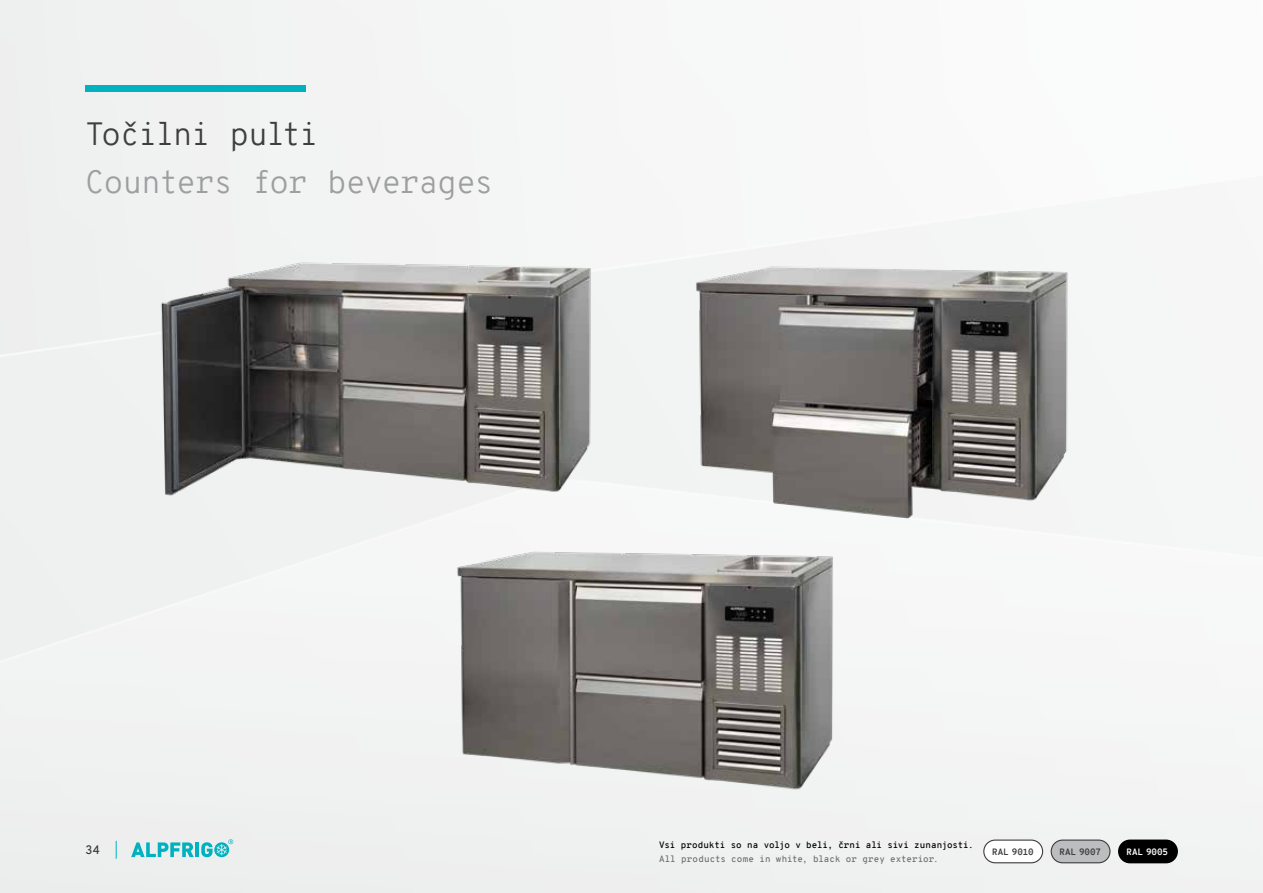
<style>
.page{position:relative;width:1263px;height:893px;background:#f4f4f4}
.page>*{position:absolute;margin:0;border:0;box-sizing:border-box;transform-origin:0 0}
.t1{font:300 31.5px "Overpass Mono";letter-spacing:-.02em;color:#9c9e9f}
.t2{font:300 31.5px "Overpass Mono";letter-spacing:-.06em;color:#3e3d40}
.t3{font:600 12px "Overpass Mono";color:#3e3d40}
.t4{font:600 9px "Overpass Mono";letter-spacing:-.015em;color:#000}
.t5{font:600 9px "Overpass Mono";color:#707172}
.t6{font:700 9px "Overpass Mono";letter-spacing:.005em;color:#3e3d40}
.t7{font:700 9px "Overpass Mono";letter-spacing:.005em;color:#fff}
</style>
<div class="page">
<div style="left:85px;top:85px;width:221px;height:6px;background:#00b2c0"></div>
<img style="left:139px;top:231px;width:484px;height:305px">
<img style="left:668px;top:231px;width:421px;height:312px">
<img style="left:432px;top:525px;width:426px;height:283px">
<div style="left:984px;top:840px;width:58px;height:23px;background:#fff;border-radius:11px"></div>
<div style="left:983px;top:839px;width:60px;height:24px;border:1px solid #3e3d40;border-radius:11px"></div>
<div style="left:1051px;top:840px;width:59px;height:23px;background:#bbbdbe;border-radius:11px"></div>
<div style="left:1051px;top:839px;width:59px;height:24px;border:1px solid #3e3d40;border-radius:11px"></div>
<div style="left:1118px;top:839px;width:60px;height:24px;background:#000;border-radius:12px"></div>
<svg style="left:131px;top:842px;width:63px;height:15px"></svg>
<hr style="left:195px;top:842px;width:4px;height:15px;background:#00b2c0">
<svg style="left:201px;top:839px;width:32px;height:18px"></svg>
<svg style="left:116px;top:841px;width:1px;height:18px"></svg>
<h1 class="t2" style="left:85px;top:112px;width:235px">Točilni pulti</h1>
<h1 class="t1" style="left:85px;top:160px;width:410px">Counters for beverages</h1>
<p class="t4" style="left:659px;top:838px;width:316px">Vsi produkti so na voljo v beli, črni ali sivi zunanjosti.</p>
<p class="t5" style="left:659px;top:852px;width:281px">All products come in white, black or grey exterior.</p>
<h2 class="t3" style="left:85px;top:841px;width:16px">34</h2>
<p class="t6" style="left:992px;top:845px;width:43px">RAL 9010</p>
<p class="t6" style="left:1059px;top:845px;width:43px">RAL 9007</p>
<p class="t7" style="left:1126px;top:845px;width:43px">RAL 9005</p>
</div>
